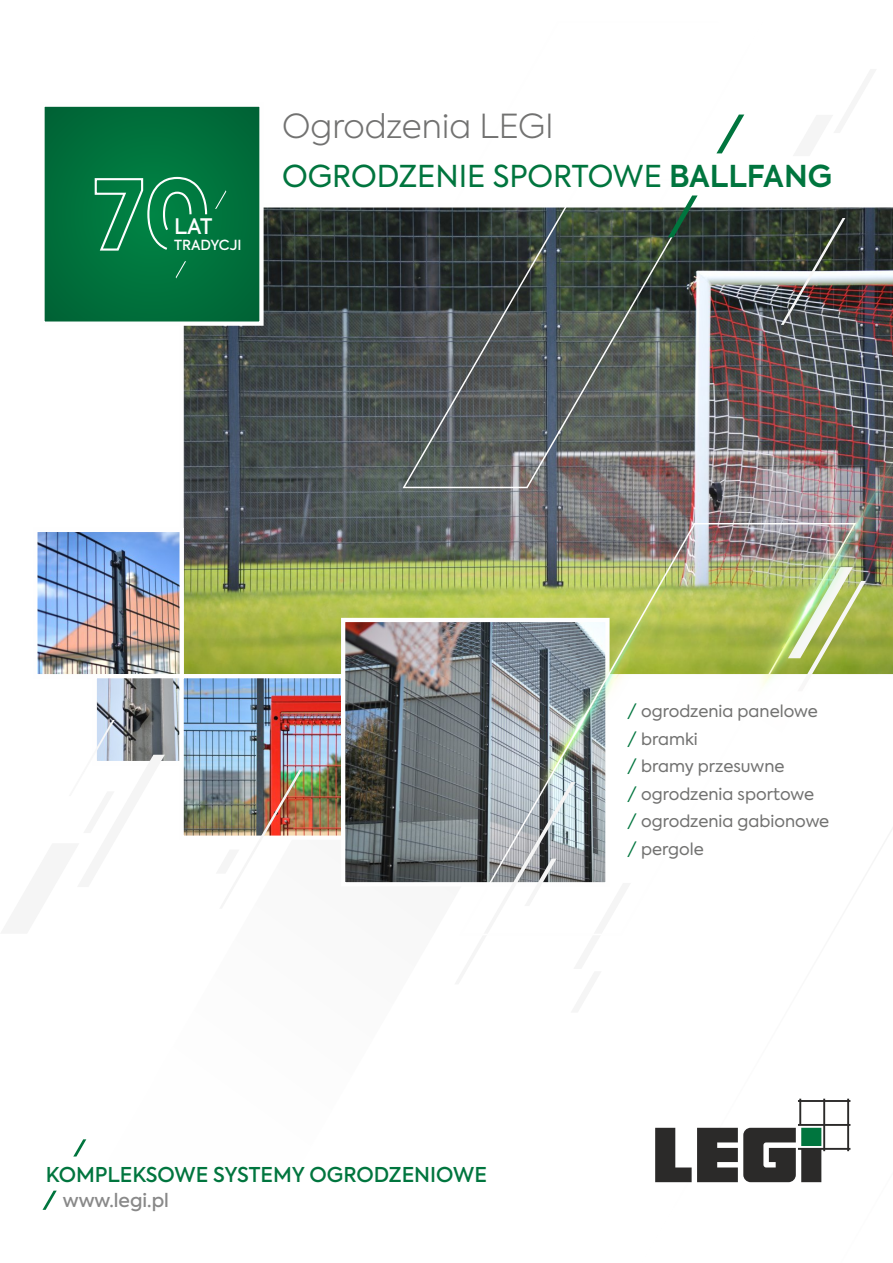
<style>
.page{position:relative;width:893px;height:1263px;background:#fff}
.page>*{position:absolute;margin:0;border:0;box-sizing:border-box;transform-origin:0 0}
.t1{font:300 33px "Axiforma";color:#727271}
.t2{font:30px "Axiforma";color:#00753e}
.t3{font:500 21.3px "Axiforma";color:#fefefe}
.t4{font:500 20.4px "Axiforma";color:#00753e}
.t5{font:500 18.6px "Axiforma";color:#898989}
.t6{font:16.5px/27.6px "Axiforma";color:#727271}
.t7{font:500 13.95px "Axiforma";color:#fefefe}
.s1{font-weight:600}
.s2{color:#00753e}
</style>
<div class="page">
<svg style="left:655px;top:1099px;width:195px;height:83px"></svg>
<div style="left:801px;top:1128px;width:20px;height:18px;background:#00753e"></div>
<svg style="left:43px;top:1139px;width:43px;height:71px"></svg>
<img style="left:183px;top:207px;width:710px;height:467px">
<img style="left:38px;top:533px;width:141px;height:140px">
<div style="left:33px;top:528px;width:151px;height:150px;border:4px solid #fefefe"></div>
<img style="left:98px;top:679px;width:81px;height:81px">
<div style="left:93px;top:674px;width:91px;height:91px;border:4px solid #fefefe"></div>
<img style="left:185px;top:679px;width:155px;height:156px">
<div style="left:180px;top:674px;width:165px;height:166px;border:4px solid #fefefe"></div>
<img style="left:346px;top:623px;width:113px;height:258px">
<div style="left:341px;top:618px;width:269px;height:268px;border:4px solid #fefefe"></div>
<img style="left:781px;top:218px;width:64px;height:107px">
<svg style="left:402px;top:207px;width:305px;height:282px;background:#555b58"></svg>
<img style="left:459px;top:522px;width:266px;height:260px">
<svg style="left:93px;top:720px;width:72px;height:45px"></svg>
<svg style="left:454px;top:782px;width:156px;height:104px;background:#959b9f"></svg>
<img style="left:216px;top:770px;width:86px;height:70px">
<div style="left:43px;top:105px;width:218px;height:219px;background:#006e3a"></div>
<div style="left:40px;top:103px;width:224px;height:223px;border:4px solid #fefefe"></div>
<svg style="left:94px;top:176px;width:132px;height:102px"></svg>
<img style="left:725px;top:372px;width:168px;height:315px">
<svg style="left:668px;top:115px;width:76px;height:122px"></svg>
<h1 class="t1" style="left:282px;top:105px;width:273px">Ogrodzenia LEGI</h1>
<p class="t3" style="left:174px;top:213px;width:40px">LAT</p>
<p class="t7" style="left:174px;top:236px;width:69px">TRADYCJI</p>
<h2 class="t2" style="left:282px;top:157px;width:551px">OGRODZENIE SPORTOWE <span class="s1">BALLFANG</span></h2>
<p class="t6" style="left:627px;top:697px;width:204px"><span class="s2">/</span> ogrodzenia panelowe <span class="s2">/</span> bramki<br><span class="s2">/</span> bramy przesuwne<br><span class="s2">/</span> ogrodzenia sportowe<br><span class="s2">/</span> ogrodzenia gabionowe <span class="s2">/</span> pergole</p>
<p class="t4" style="left:46px;top:1162px;width:443px">KOMPLEKSOWE SYSTEMY OGRODZENIOWE</p>
<p class="t5" style="left:63px;top:1188px;width:108px">www.legi.pl</p>
</div>
